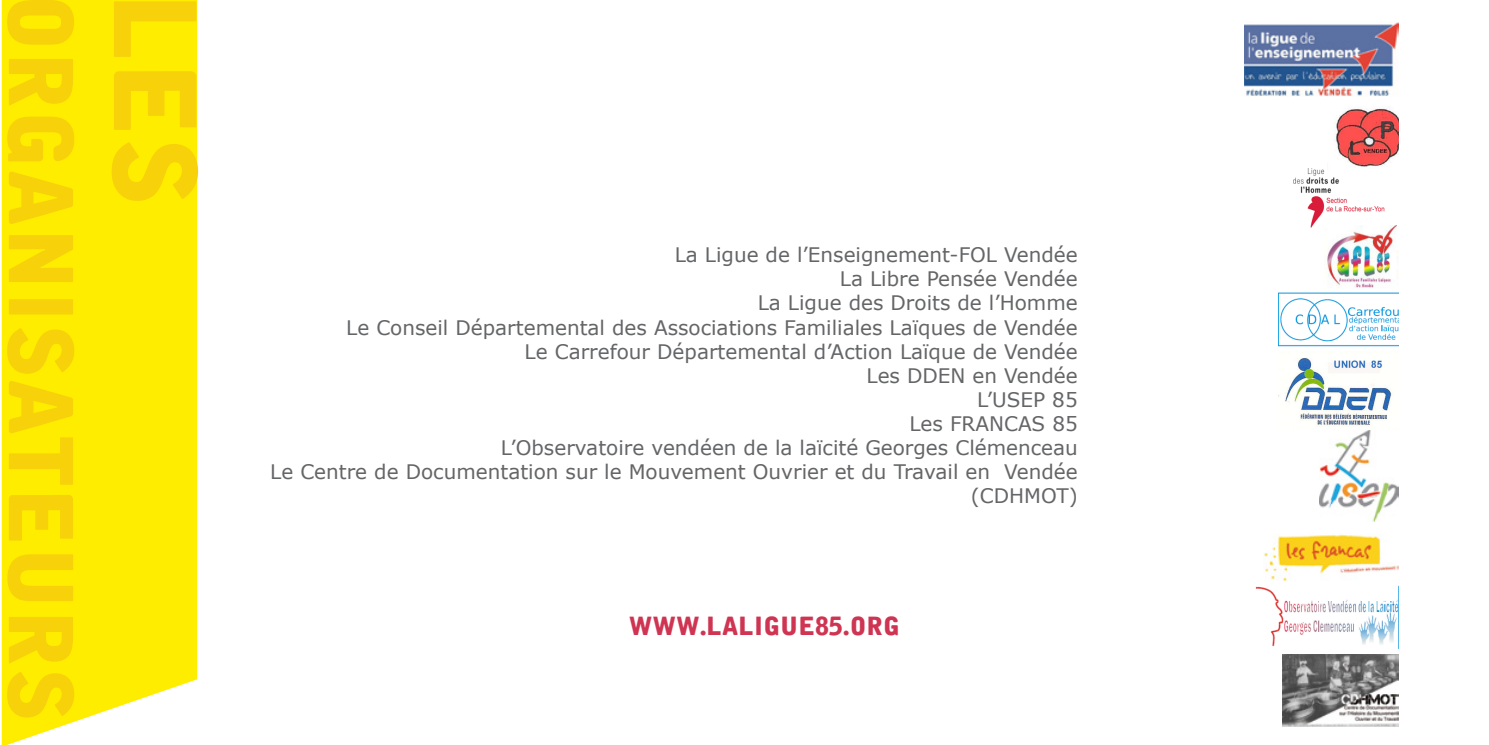
<style>
.page{position:relative;width:1489px;height:745px;background:#fff}
.page>*{position:absolute;margin:0;border:0;box-sizing:border-box;transform-origin:0 0}
.t1{font:112.5px "Alpha Ligue";color:#f7d20b}
.t2{font:87.5px "Alpha Ligue";color:#f7d20b}
.t3{font:25px "Alpha Ligue";color:#cf3552}
.t4{font:20px/24px "Verdana";color:#646567;text-align:right}
</style>
<div class="page">
<img style="left:1293px;top:169px;width:92px;height:59px">
<div style="left:2px;top:0;width:195px;height:744px;background:#ffed00"></div>
<img style="left:1319px;top:430px;width:79px;height:91px">
<img style="left:1244px;top:22px;width:154px;height:75px">
<img style="left:1327px;top:107px;width:71px;height:65px">
<img style="left:1263px;top:535px;width:135px;height:45px">
<img style="left:1324px;top:221px;width:74px;height:67px">
<img style="left:1278px;top:292px;width:120px;height:54px">
<img style="left:1255px;top:586px;width:143px;height:60px">
<img style="left:1278px;top:351px;width:114px;height:75px">
<img style="left:1282px;top:654px;width:116px;height:72px">
<h2 class="t2" style="left:95px;top:-7px;width:729px;rotate:90deg">ORGANISATEURS</h2>
<h1 class="t1" style="left:224px;top:-7px;width:214px;rotate:90deg">LES</h1>
<p class="t4" style="left:270px;top:243px;width:809px">La Ligue de l’Enseignement-FOL Vendée<br>La Libre Pensée Vendée<br>La Ligue des Droits de l’Homme<br>Le Conseil Départemental des Associations Familiales Laïques de Vendée<br>Le Carrefour Départemental d’Action Laïque de Vendée<br>Les DDEN en Vendée<br>L’USEP 85<br>Les FRANCAS 85<br>L’Observatoire vendéen de la laïcité Georges Clémenceau<br>Le Centre de Documentation sur le Mouvement Ouvrier et du Travail en Vendée (CDHMOT)</p>
<p class="t3" style="left:629px;top:610px;width:272px">WWW.LALIGUE85.ORG</p>
</div>
